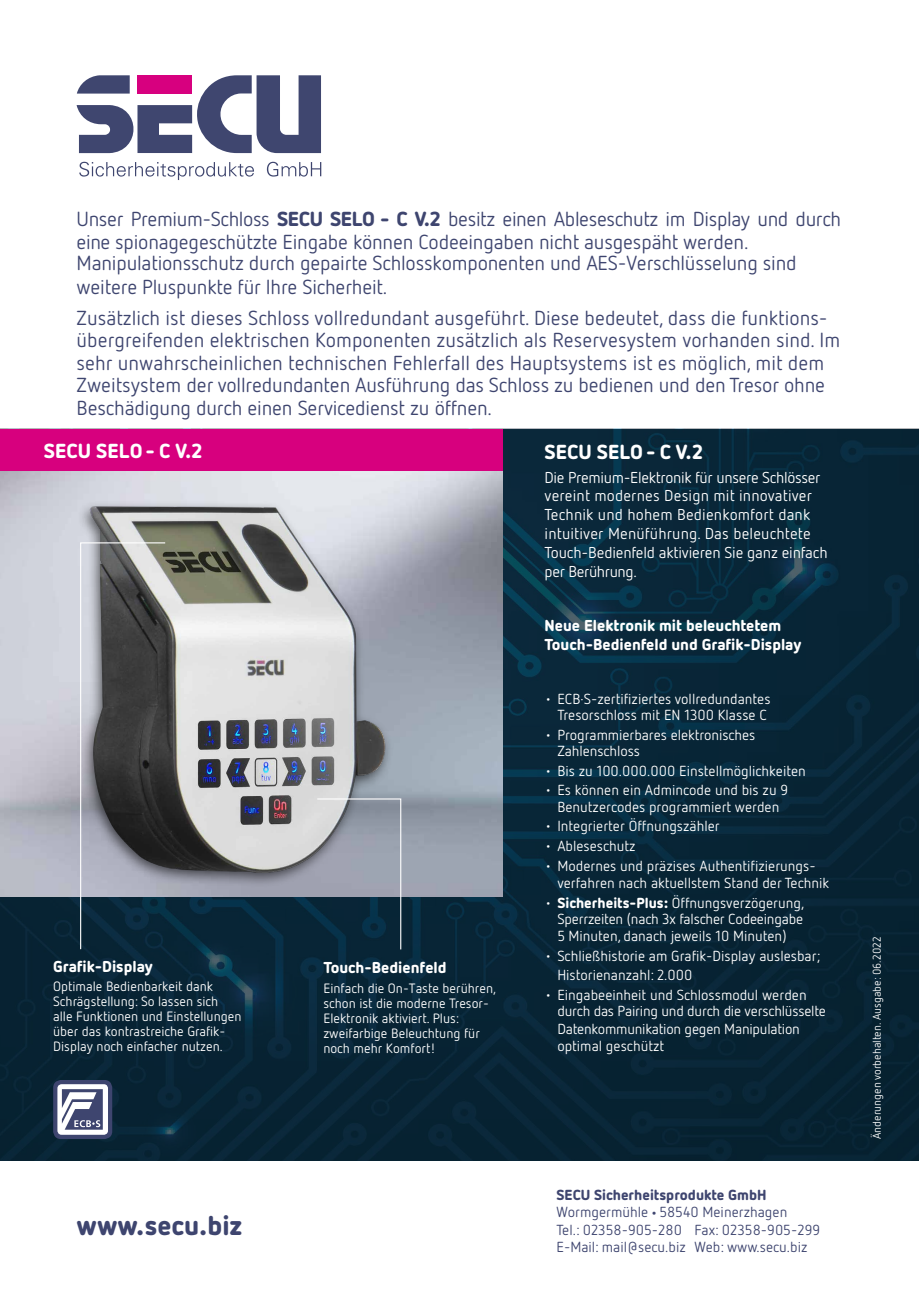
<style>
.page{position:relative;width:919px;height:1289px;background:#fff}
.page>*{position:absolute;margin:0;border:0;box-sizing:border-box;transform-origin:0 0}
.t1{font:900 27px "Netto Pro";color:#3e456f}
.t2{font:20.25px/22.5px "Netto Pro";letter-spacing:-.01em;color:#3e456f}
.t3{font:900 20.25px "Netto Pro";color:#fff}
.t4{font:15.75px/18.9px "Netto Pro";letter-spacing:.01em;color:#fff}
.t5{font:900 15.75px/18.9px "Netto Pro";color:#fff}
.t6{font:14.55px/16.4px "Netto Pro";color:#fff}
.t7{font:14.55px/17.4px "Netto Pro";color:#3e456f}
.t8{font:13.5px/15px "Netto Pro";color:#fff}
.t9{font:11.25px "Netto Pro";color:#fff}
.s1{font-weight:900}
.s2{font-family:"Myriad Pro"}
</style>
<div class="page">
<img style="left:0;top:429px;width:918px;height:731px">
<div style="left:0;top:429px;width:502px;height:42px;background:#d7007e"></div>
<svg style="left:53px;top:1079px;width:59px;height:59px"></svg>
<svg style="left:54px;top:1080px;width:57px;height:57px"></svg>
<svg style="left:79px;top:162px;width:242px;height:18px"></svg>
<svg style="left:77px;top:75px;width:244px;height:78px"></svg>
<img style="left:0;top:471px;width:502px;height:425px">
<img style="left:74px;top:485px;width:355px;height:407px">
<svg style="left:316px;top:797px;width:86px;height:153px;background:#6c7a88"></svg>
<svg style="left:79px;top:541px;width:87px;height:409px;background:#5e6268"></svg>
<p class="t2" style="left:77px;top:207px;width:766px">Unser Premium-Schloss <span class="s1">SECU SELO - C V.2</span> besitz einen Ableseschutz im Display und durch eine spionagegeschützte Eingabe können Codeeingaben nicht ausgespäht werden.<br>Manipulationsschutz durch gepairte Schlosskomponenten und AES-Verschlüsselung sind weitere Pluspunkte für Ihre Sicherheit.</p>
<p class="t2" style="left:77px;top:305px;width:765px">Zusätzlich ist dieses Schloss vollredundant ausgeführt. Diese bedeutet, dass die funktions&shy;übergreifenden elektrischen Komponenten zusätzlich als Reservesystem vorhanden sind. Im sehr unwahrscheinlichen technischen Fehlerfall des Hauptsystems ist es möglich, mit dem Zweitsystem der vollredundanten Ausführung das Schloss zu bedienen und den Tresor ohne Beschädigung durch einen Servicedienst zu öffnen.</p>
<h2 class="t3" style="left:44px;top:437px;width:160px">SECU SELO - C V.2</h2>
<h2 class="t3" style="left:544px;top:438px;width:160px">SECU SELO - C V.2</h2>
<p class="t4" style="left:544px;top:467px;width:284px">Die Premium-Elektronik für unsere Schlösser vereint modernes Design mit innovativer Technik und hohem Bedienkomfort dank intuitiver Menüführung. Das beleuchtete Touch-Bedienfeld aktivieren Sie ganz einfach per Berührung.</p>
<p class="t5" style="left:544px;top:615px;width:258px">Neue Elektronik mit beleuchtetem<br>Touch-Bedienfeld und Grafik-Display</p>
<p class="t5" style="left:53px;top:955px;width:101px">Grafik-Display</p>
<p class="t8" style="left:53px;top:978px;width:190px">Optimale Bedienbarkeit dank<br>Schrägstellung: So lassen sich<br>alle Funktionen und Einstellungen über das kontrastreiche Grafik-<br>Display noch einfacher nutzen.</p>
<h1 class="t1" style="left:77px;top:1206px;width:167px">www.secu.biz</h1>
<p class="t5" style="left:323px;top:957px;width:125px">Touch-Bedienfeld</p>
<p class="t8" style="left:323px;top:980px;width:174px">Einfach die On-Taste berühren, schon ist die moderne Tresor-<br>Elektronik aktiviert. Plus: zweifarbige Beleuchtung für noch mehr Komfort!</p>
<p class="t6" style="left:544px;top:690px;width:227px;text-align:right">• ECB·S-zertifiziertes vollredundantes<br>Tresorschloss mit EN 1300 Klasse C</p>
<p class="t6" style="left:557px;top:726px;width:199px;text-indent:-13px">• Programmierbares elektronisches<br>Zahlenschloss</p>
<p class="t6" style="left:544px;top:762px;width:263px">• Bis zu 100.000.000 Einstellmöglichkeiten</p>
<p class="t6" style="left:544px;top:781px;width:245px;text-align:center">• Es können ein Admincode und bis zu 9<br>Benutzercodes programmiert werden</p>
<p class="t6" style="left:544px;top:817px;width:177px">• Integrierter Öffnungszähler</p>
<p class="t6" style="left:544px;top:837px;width:93px">• Ableseschutz</p>
<p class="t6" style="left:557px;top:856px;width:273px;line-height:17.4px;text-indent:-13px">• Modernes und präzises Authentifizierungs&shy;verfahren nach aktuellstem Stand der Technik</p>
<p class="t6" style="left:557px;top:893px;width:248px;line-height:16.8px;text-align:justify;text-indent:-13px">• <span class="s1">Sicherheits-Plus:</span> Öffnungsverzögerung, Sperrzeiten (nach 3x falscher Codeeingabe 5 Minuten, danach jeweils 10 Minuten)</p>
<p class="t6" style="left:557px;top:945px;width:264px;line-height:19.4px;text-indent:-13px">• Schließhistorie am Grafik-Display auslesbar;<br>Historienanzahl: 2.000</p>
<p class="t6" style="left:557px;top:985px;width:270px;line-height:17.1px;text-indent:-13px">• Eingabeeinheit und Schlossmodul werden durch das Pairing und durch die verschlüsselte Datenkommunikation gegen Manipulation optimal geschützt</p>
<p class="t7" style="left:556px;top:1185px;width:265px"><span class="s1">SECU Sicherheitsprodukte GmbH </span>Wormgermühle <span class="s2">•</span> 58540 Meinerzhagen<br>Tel.: 02358-905-280 Fax: 02358-905-299<br>E-Mail: mail@secu.biz Web: www.secu.biz</p>
<p class="t9" style="left:869px;top:1138px;width:204px;rotate:-90deg">Änderungen vorbehalten. Ausgabe: 06.2022</p>
</div>
